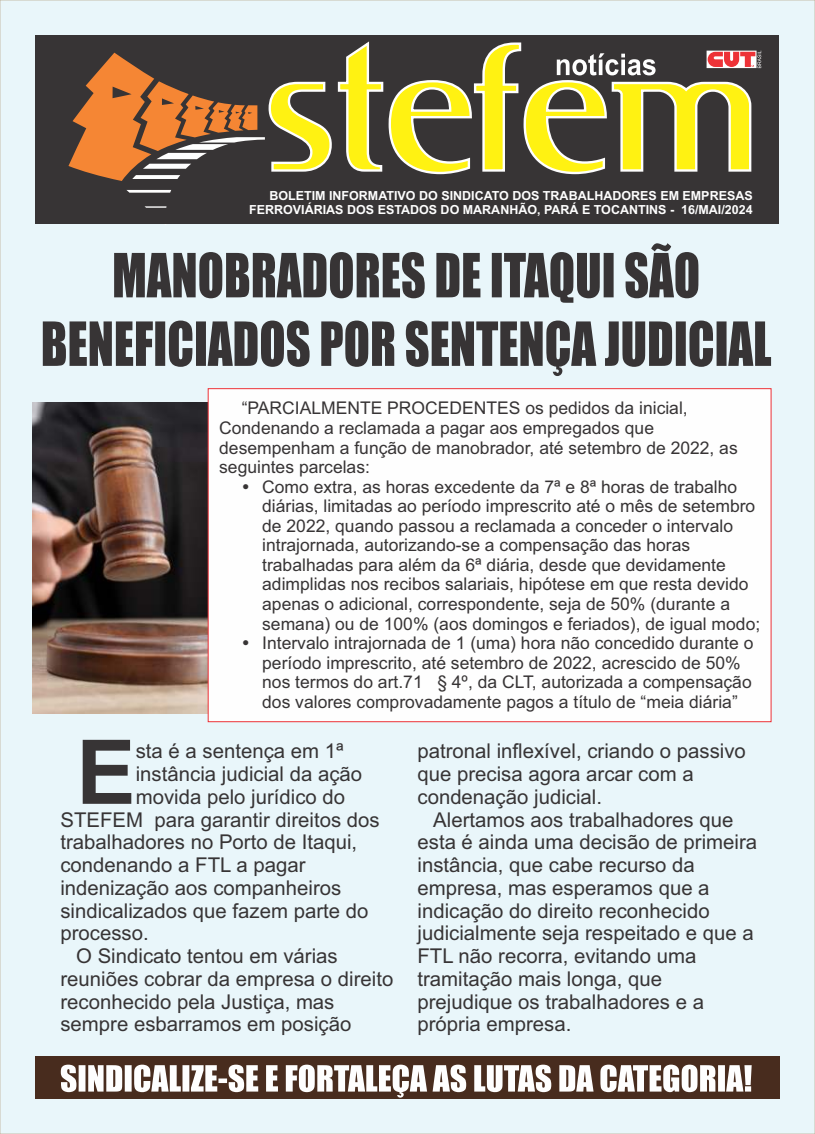
<style>
.page{position:relative;width:815px;height:1134px;background:#e9f6fa}
.page>*{position:absolute;margin:0;border:0;box-sizing:border-box;transform-origin:0 0}
.t1{font:700 89.38px "Arial";color:#373435}
.t2{font:20.38px/22.8px "Arial";color:#373435}
.t3{font:17.5px/19.5px "Arial";color:#373435}
.t4{font:700 12.5px/14px "Arial";color:#fefefe;text-align:right}
</style>
<div class="page">
<img style="left:32px;top:402px;width:175px;height:312px">
<svg style="left:207px;top:388px;width:565px;height:334px"></svg>
<div style="left:35px;top:35px;width:744px;height:189px;background:#373435"></div>
<svg style="left:268px;top:41px;width:485px;height:134px"></svg>
<svg style="left:707px;top:51px;width:54px;height:17px"></svg>
<svg style="left:59px;top:52px;width:206px;height:173px"></svg>
<svg style="left:557px;top:53px;width:99px;height:22px"></svg>
<div style="left:35px;top:1056px;width:745px;height:43px;background:#482c1e"></div>
<svg style="left:61px;top:1065px;width:691px;height:32px"></svg>
<svg style="left:43px;top:243px;width:655px;height:133px;background:#9da3a6"></svg>
<svg style="left:605px;top:321px;width:166px;height:46px;background:#6e7072"></svg>
<svg style="left:243px;top:484px;width:5px;height:5px"></svg>
<svg style="left:243px;top:640px;width:5px;height:5px"></svg>
<p class="t4" style="left:249px;top:190px;width:505px">BOLETIM INFORMATIVO DO SINDICATO DOS TRABALHADORES EM EMPRESAS<br>FERROVIÁRIAS DOS ESTADOS DO MARANHÃO, PARÁ E TOCANTINS - 16/MAI/2024</p>
<p class="t3" style="left:219px;top:400px;width:520px;text-indent:22px">“PARCIALMENTE PROCEDENTES os pedidos da inicial, Condenando a reclamada a pagar aos empregados que desempenham a função de manobrador, até setembro de 2022, as seguintes parcelas:</p>
<p class="t3" style="left:262px;top:478px;width:500px">Como extra, as horas excedente da 7ª e 8ª horas de trabalho diárias, limitadas ao período imprescrito até o mês de setembro de 2022, quando passou a reclamada a conceder o intervalo intrajornada, autorizando-se a compensação das horas trabalhadas para além da 6ª diária, desde que devidamente adimplidas nos recibos salariais, hipótese em que resta devido apenas o adicional, correspondente, seja de 50% (durante a semana) ou de 100% (aos domingos e feriados), de igual modo; Intervalo intrajornada de 1 (uma) hora não concedido durante o período imprescrito, até setembro de 2022, acrescido de 50% nos termos do art.71 § 4º, da CLT, autorizada a compensação dos valores comprovadamente pagos a título de “meia diária”</p>
<h1 class="t1" style="left:76px;top:739px;width:61px">E</h1>
<p class="t2" style="left:136px;top:742px;width:210px">sta é a sentença em 1ª</p>
<p class="t2" style="left:136px;top:764px;width:228px">instância judicial da ação</p>
<p class="t2" style="left:136px;top:787px;width:211px">movida pelo jurídico do</p>
<p class="t2" style="left:60px;top:810px;width:321px">STEFEM para garantir direitos dos</p>
<p class="t2" style="left:60px;top:833px;width:298px">trabalhadores no Porto de Itaqui,</p>
<p class="t2" style="left:60px;top:855px;width:247px">condenando a FTL a pagar</p>
<p class="t2" style="left:60px;top:878px;width:282px">indenização aos companheiros</p>
<p class="t2" style="left:60px;top:901px;width:310px">sindicalizados que fazem parte do</p>
<p class="t2" style="left:60px;top:924px;width:90px">processo.</p>
<p class="t2" style="left:76px;top:946px;width:263px">O Sindicato tentou em várias</p>
<p class="t2" style="left:60px;top:969px;width:334px">reuniões cobrar da empresa o direito</p>
<p class="t2" style="left:60px;top:992px;width:276px">reconhecido pela Justiça, mas</p>
<p class="t2" style="left:60px;top:1015px;width:292px">sempre esbarramos em posição</p>
<p class="t2" style="left:417px;top:742px;width:330px">patronal inflexível, criando o passivo que precisa agora arcar com a condenação judicial.</p>
<p class="t2" style="left:417px;top:810px;width:341px;text-indent:16px">Alertamos aos trabalhadores que esta é ainda uma decisão de primeira instância, que cabe recurso da empresa, mas esperamos que a indicação do direito reconhecido judicialmente seja respeitado e que a<br>FTL não recorra, evitando uma tramitação mais longa, que prejudique os trabalhadores e a própria empresa.</p>
</div>
